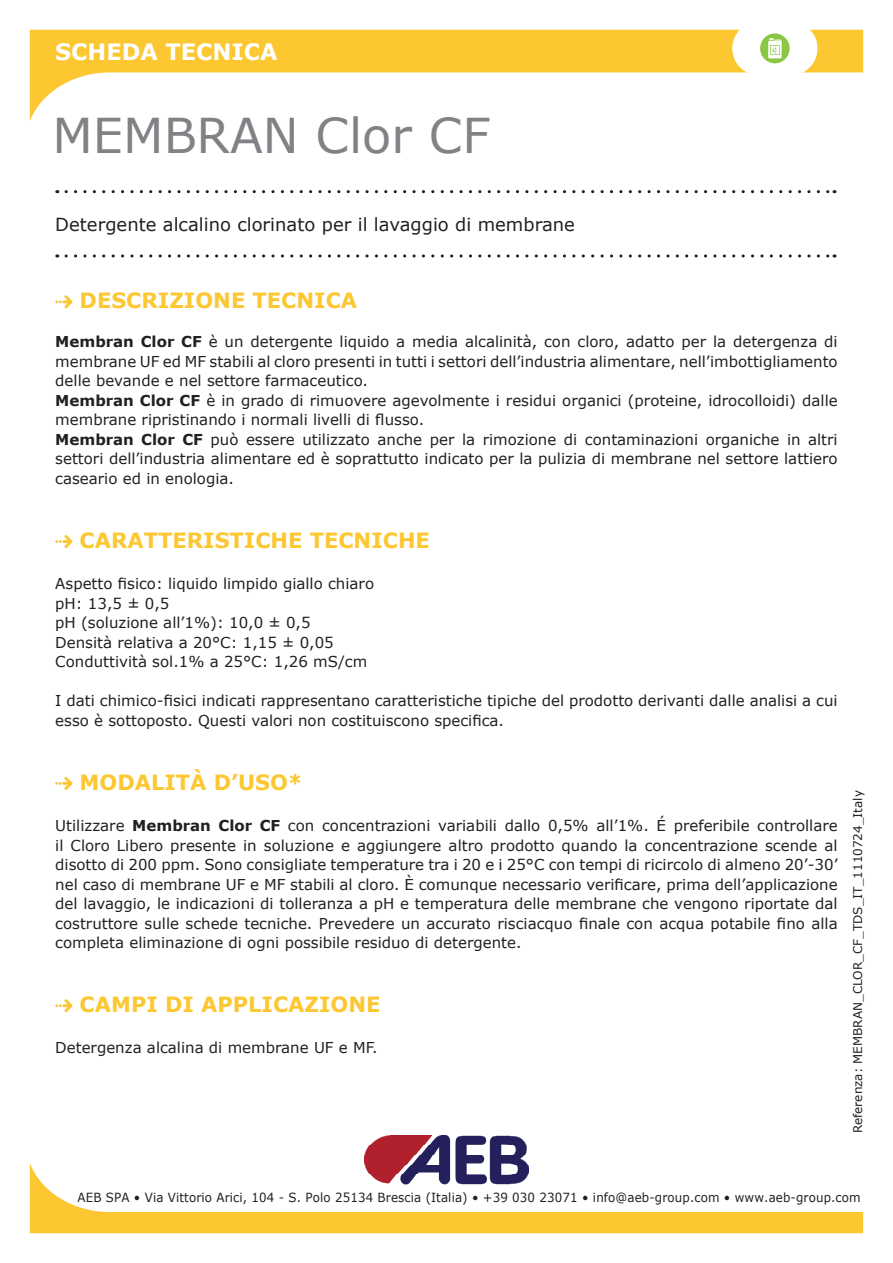
<style>
.page{position:relative;width:893px;height:1263px;background:#fff}
.page>*{position:absolute;margin:0;border:0;box-sizing:border-box;transform-origin:0 0}
.t1{font:48px "Verdana";color:#808285}
.t2{font:700 22.5px "Verdana";color:#fff}
.t3{font:700 21px "Verdana";color:#fcc731}
.t4{font:18px "Verdana";color:#231f20}
.t5{font:15px/19.5px "Verdana";color:#231f20}
.t6{font:12.6px "Verdana";letter-spacing:.01em;color:#231f20;scale:.94 1}
.t7{font:12px "Verdana";color:#231f20}
.s1{font-weight:700}
</style>
<div class="page">
<svg style="left:30px;top:30px;width:833px;height:91px"></svg>
<svg style="left:66px;top:190px;width:769px;height:3px"></svg>
<svg style="left:66px;top:254px;width:769px;height:4px"></svg>
<img style="left:364px;top:1135px;width:163px;height:28px">
<div style="left:732px;top:21px;width:85px;height:55px;background:#fff;border-radius:27px"></div>
<div style="left:760px;top:33px;width:30px;height:30px;background:#8bc644;border-radius:50%"></div>
<svg style="left:768px;top:38px;width:14px;height:20px"></svg>
<svg style="left:30px;top:1163px;width:833px;height:70px"></svg>
<svg style="left:55px;top:295px;width:17px;height:13px"></svg>
<svg style="left:55px;top:535px;width:17px;height:13px"></svg>
<svg style="left:55px;top:777px;width:17px;height:13px"></svg>
<svg style="left:55px;top:999px;width:17px;height:13px"></svg>
<h2 class="t2" style="left:55px;top:35px;width:224px">SCHEDA TECNICA</h2>
<h1 class="t1" style="left:52px;top:103px;width:439px">MEMBRAN Clor CF</h1>
<p class="t4" style="left:55px;top:212px;width:521px">Detergente alcalino clorinato per il lavaggio di membrane</p>
<h3 class="t3" style="left:80px;top:286px;width:279px">DESCRIZIONE TECNICA</h3>
<p class="t5" style="left:55px;top:332px;width:784px"><span class="s1">Membran Clor CF</span> è un detergente liquido a media alcalinità, con cloro, adatto per la detergenza di membrane UF ed MF stabili al cloro presenti in tutti i settori dell’industria alimentare, nell’imbottigliamento delle bevande e nel settore farmaceutico.<br><span class="s1">Membran Clor CF</span> è in grado di rimuovere agevolmente i residui organici (proteine, idrocolloidi) dalle membrane ripristinando i normali livelli di flusso.<br><span class="s1">Membran Clor CF</span> può essere utilizzato anche per la rimozione di contaminazioni organiche in altri settori dell’industria alimentare ed è soprattutto indicato per la pulizia di membrane nel settore lattiero caseario ed in enologia.</p>
<h3 class="t3" style="left:80px;top:526px;width:352px">CARATTERISTICHE TECNICHE</h3>
<p class="t5" style="left:55px;top:574px;width:320px">Aspetto fisico: liquido limpido giallo chiaro pH: 13,5 ± 0,5<br>pH (soluzione all’1%): 10,0 ± 0,5<br>Densità relativa a 20°C: 1,15 ± 0,05<br>Conduttività sol.1% a 25°C: 1,26 mS/cm</p>
<p class="t5" style="left:55px;top:691px;width:784px">I dati chimico-fisici indicati rappresentano caratteristiche tipiche del prodotto derivanti dalle analisi a cui esso è sottoposto. Questi valori non costituiscono specifica.</p>
<h3 class="t3" style="left:80px;top:767px;width:225px">MODALITÀ D’USO*</h3>
<p class="t5" style="left:55px;top:816px;width:784px;text-align:justify">Utilizzare <span class="s1">Membran Clor CF</span> con concentrazioni variabili dallo 0,5% all’1%. É preferibile controllare il Cloro Libero presente in soluzione e aggiungere altro prodotto quando la concentrazione scende al disotto di 200 ppm. Sono consigliate temperature tra i 20 e i 25°C con tempi di ricircolo di almeno 20’-30’ nel caso di membrane UF e MF stabili al cloro. È comunque necessario verificare, prima dell’applicazione del lavaggio, le indicazioni di tolleranza a pH e temperatura delle membrane che vengono riportate dal costruttore sulle schede tecniche. Prevedere un accurato risciacquo finale con acqua potabile fino alla completa eliminazione di ogni possibile residuo di detergente.</p>
<h3 class="t3" style="left:80px;top:990px;width:302px">CAMPI DI APPLICAZIONE</h3>
<p class="t5" style="left:55px;top:1038px;width:324px">Detergenza alcalina di membrane UF e MF.</p>
<p class="t7" style="left:850px;top:1133px;width:345px;rotate:-90deg">Referenza: MEMBRAN_CLOR_CF_TDS_IT_1110724_Italy</p>
<p class="t6" style="left:78px;top:1189px;width:835px">AEB SPA • Via Vittorio Arici, 104 - S. Polo 25134 Brescia (Italia) • +39 030 23071 • info@aeb-group.com • www.aeb-group.com</p>
</div>
